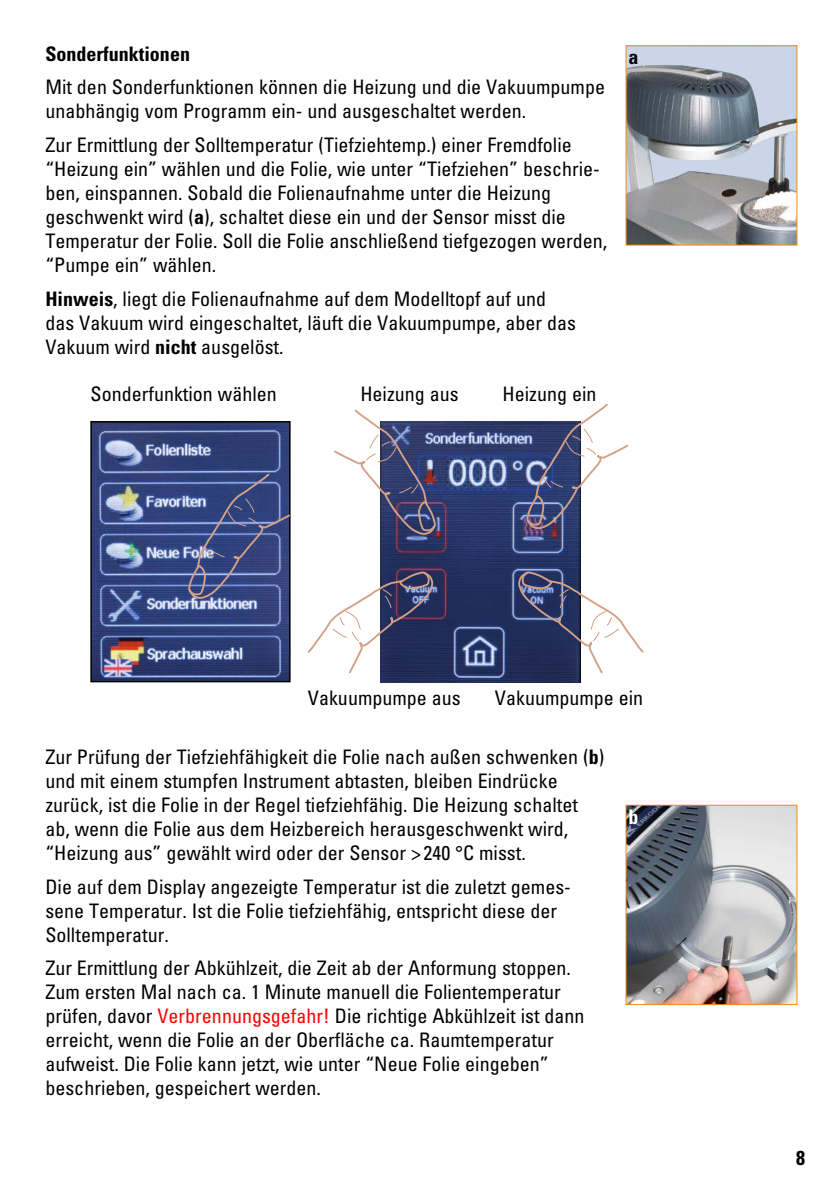
<style>
.page{position:relative;width:840px;height:1191px;background:#fff}
.page>*{position:absolute;margin:0;border:0;box-sizing:border-box;transform-origin:0 0}
.t1{font:700 condensed 20.2px "Univers";color:#000}
.t2{font:condensed 20px/24px "Univers";color:#000}
.t3{font:700 condensed 20px "Univers";color:#000}
.t4{font:700 condensed 20px "Univers";color:#fff}
.s1{font-weight:700}
.s2{color:#f00}
</style>
<div class="page">
<img style="left:627px;top:47px;width:167px;height:196px">
<img style="left:627px;top:807px;width:167px;height:196px">
<div style="left:625px;top:805px;width:171px;height:200px;border:1px solid #f29100"></div>
<img style="left:92px;top:423px;width:196px;height:257px">
<div style="left:90px;top:421px;width:200px;height:261px;border:1px solid #000"></div>
<img style="left:380px;top:421px;width:200px;height:261px">
<svg style="left:510px;top:404px;width:119px;height:130px"></svg>
<svg style="left:513px;top:556px;width:130px;height:119px"></svg>
<svg style="left:308px;top:556px;width:129px;height:119px"></svg>
<svg style="left:334px;top:410px;width:117px;height:129px"></svg>
<svg style="left:172px;top:474px;width:119px;height:129px;background:#455388"></svg>
<p class="t3" style="left:45px;top:41px;width:146px">Sonderfunktionen</p>
<p class="t2" style="left:45px;top:75px;width:560px">Mit den Sonderfunktionen können die Heizung und die Vakuumpumpe unabhängig vom Programm ein- und ausgeschaltet werden.</p>
<p class="t2" style="left:45px;top:132px;width:563px">Zur Ermittlung der Solltemperatur (Tiefziehtemp.) einer Fremdfolie “Heizung ein” wählen und die Folie, wie unter “Tiefziehen” beschrie&shy;ben, einspannen. Sobald die Folienaufnahme unter die Heizung geschwenkt wird (<span class="s1">a</span>), schaltet diese ein und der Sensor misst die Temperatur der Folie. Soll die Folie anschließend tiefgezogen werden, “Pumpe ein” wählen.</p>
<p class="t2" style="left:45px;top:286px;width:532px"><span class="s1">Hinweis</span>, liegt die Folienaufnahme auf dem Modelltopf auf und das Vakuum wird eingeschaltet, läuft die Vakuumpumpe, aber das<br>Vakuum wird <span class="s1">nicht</span> ausgelöst.</p>
<p class="t2" style="left:91px;top:381px;width:187px">Sonderfunktion wählen</p>
<p class="t2" style="left:360px;top:381px;width:100px">Heizung aus</p>
<p class="t2" style="left:502px;top:381px;width:95px">Heizung ein</p>
<p class="t3" style="left:628px;top:44px;width:11px">a</p>
<p class="t2" style="left:308px;top:685px;width:154px">Vakuumpumpe aus</p>
<p class="t2" style="left:494px;top:685px;width:150px">Vakuumpumpe ein</p>
<p class="t2" style="left:45px;top:744px;width:560px">Zur Prüfung der Tiefziehfähigkeit die Folie nach außen schwenken (<span class="s1">b</span>) und mit einem stumpfen Instrument abtasten, bleiben Eindrücke zurück, ist die Folie in der Regel tiefziehfähig. Die Heizung schaltet ab, wenn die Folie aus dem Heizbereich herausgeschwenkt wird, “Heizung aus” gewählt wird oder der Sensor &gt; 240 °C misst.</p>
<p class="t2" style="left:45px;top:874px;width:526px">Die auf dem Display angezeigte Temperatur ist die zuletzt gemes&shy;sene Temperatur. Ist die Folie tiefziehfähig, entspricht diese der<br>Solltemperatur.</p>
<p class="t2" style="left:45px;top:955px;width:540px">Zur Ermittlung der Abkühlzeit, die Zeit ab der Anformung stoppen.<br>Zum ersten Mal nach ca. 1 Minute manuell die Folientemperatur prüfen, davor <span class="s2">Verbrennungsgefahr!</span> Die richtige Abkühlzeit ist dann erreicht, wenn die Folie an der Oberfläche ca. Raumtemperatur aufweist. Die Folie kann jetzt, wie unter “Neue Folie eingeben” beschrieben, gespeichert werden.</p>
<p class="t4" style="left:628px;top:804px;width:11px">b</p>
<p class="t1" style="left:795px;top:1145px;width:10px">8</p>
</div>
